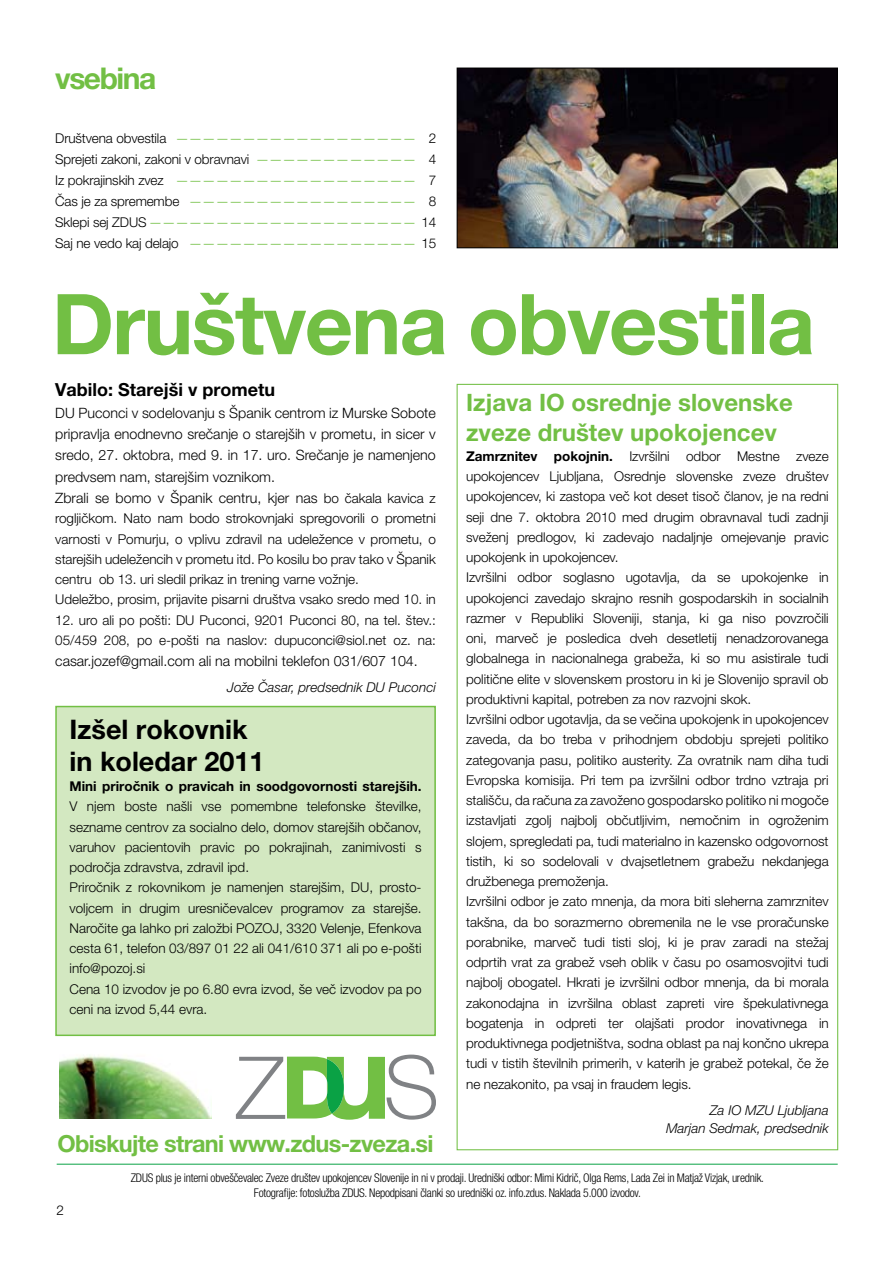
<style>
.page{position:relative;width:893px;height:1263px;background:#fff}
.page>*{position:absolute;margin:0;border:0;box-sizing:border-box;transform-origin:0 0}
.t1{font:700 84px "Helvetica Neue LT Pro";letter-spacing:-.02em;color:#72bf44}
.t2{font:700 30px "Helvetica Neue LT Pro";letter-spacing:-.05em;color:#72bf44}
.t3{font:700 27px/31.5px "Helvetica Neue LT Pro";color:#000}
.t4{font:700 24px/30px "Helvetica Neue LT Pro";color:#72bf44}
.t5{font:700 23.55px "Helvetica Neue LT Pro";letter-spacing:-.03em;color:#72bf44}
.t6{font:700 18px "Helvetica Neue LT Pro";color:#000}
.t7{font:300 14.25px/21.3px "Helvetica Neue LT Pro";color:#000}
.t8{font:300 13.5px/20.2px "Helvetica Neue LT Pro";letter-spacing:-.005em;color:#000}
.t9{font:italic 300 13.5px/17.7px "Helvetica Neue LT Pro";color:#000;text-align:right}
.t10{font:700 13.5px "Helvetica Neue LT Pro";color:#000}
.t11{font:300 condensed 12px/15px "Helvetica Neue LT Pro";letter-spacing:-.02em;color:#000;text-align:center}
.s1{color:#72bf44}
.s2{font-size:13.5px}
.s3{font-weight:700}
</style>
<div class="page">
<svg style="left:236px;top:1054px;width:200px;height:66px"></svg>
<img style="left:59px;top:1055px;width:152px;height:64px">
<hr style="left:57px;top:1164px;width:781px;height:1px;background:#0aa245">
<img style="left:459px;top:70px;width:377px;height:176px">
<div style="left:457px;top:68px;width:381px;height:180px;border:1px solid #000"></div>
<div style="left:56px;top:706px;width:379px;height:329px;background:#d3e8c1"></div>
<div style="left:55px;top:706px;width:381px;height:330px;border:2px solid #72bf44"></div>
<h2 class="t2" style="left:55px;top:60px;width:103px">vsebina</h2>
<p class="t8" style="left:55px;top:127px;width:382px;line-height:21px;text-align:justify">Društvena obvestila <span class="s1">——————————————————</span> 2<br>Sprejeti zakoni, zakoni v obravnavi <span class="s1">————————————</span> 4<br>Iz pokrajinskih zvez <span class="s1">——————————————————</span> 7<br>Čas je za spremembe <span class="s1">—————————————————</span> 8<br>Sklepi sej ZDUS <span class="s1">————————————————————</span> 14<br>Saj ne vedo kaj delajo <span class="s1">—————————————————</span> 15</p>
<h1 class="t1" style="left:52px;top:272px;width:765px">Društvena obvestila</h1>
<h3 class="t6" style="left:55px;top:379px;width:221px">Vabilo: Starejši v prometu</h3>
<p class="t7" style="left:55px;top:401px;width:382px">DU Puconci v sodelovanju s Španik centrom iz Murske Sobote pripravlja enodnevno srečanje o starejših v prometu, in sicer v sredo, 27. oktobra, med 9. in 17. uro. Srečanje je namenjeno predvsem nam, starejšim voznikom.<br>Zbrali se bomo v Španik centru, kjer nas <span class="s2">bo čakala kavica z</span></p>
<p class="t8" style="left:55px;top:508px;width:382px">rogljičkom. Nato nam bodo strokovnjaki spregovorili o prometni varnosti v Pomurju, o vplivu zdravil na udeležence v prometu, o starejših udeležencih v prometu itd. Po kosilu bo prav tako v Španik centru ob 13. uri sledil prikaz in trening varne vožnje.<br>Udeležbo, prosim, prijavite pisarni društva vsako sredo med 10. in</p>
<p class="t8" style="left:55px;top:609px;width:382px">12. uro ali po pošti: DU Puconci, 9201 Puconci 80, na tel. štev.:<br>05/459 208, po e-pošti na naslov: dupuconci@siol.net oz. na:</p>
<p class="t7" style="left:55px;top:650px;width:364px">casar.jozef@gmail.com ali na mobilni teklefon 031/607 104.</p>
<p class="t9" style="left:227px;top:678px;width:210px">Jože Časar, predsednik DU Puconci</p>
<h3 class="t3" style="left:70px;top:713px;width:196px">Izšel rokovnik in koledar 2011</h3>
<p class="t10" style="left:70px;top:778px;width:354px">Mini priročnik o pravicah in soodgovornosti starejših.</p>
<p class="t8" style="left:70px;top:796px;width:354px">V njem boste našli vse pomembne telefonske številke, sezname centrov za socialno delo, domov starejših občanov, varuhov pacientovih pravic po pokrajinah, zanimivosti s področja zdravstva, zdravil ipd.<br>Priročnik z rokovnikom je namenjen starejšim, DU, prosto&shy;voljcem in drugim uresničevalcev programov za starejše.<br>Naročite ga lahko pri založbi POZOJ, 3320 Velenje, Efenkova cesta 61, telefon 03/897 01 22 ali 041/610 371 ali po e-pošti info@pozoj.si<br>Cena 10 izvodov je po 6.80 evra izvod, še več izvodov pa po ceni na izvod 5,44 evra.</p>
<h3 class="t5" style="left:58px;top:1128px;width:377px">Obiskujte strani www.zdus-zveza.si</h3>
<h3 class="t4" style="left:466px;top:386px;width:328px">Izjava IO osrednje slovenske zveze društev upokojencev</h3>
<p class="t8" style="left:466px;top:446px;width:364px"><span class="s3">Zamrznitev pokojnin.</span> Izvršilni odbor Mestne zveze upokojencev Ljubljana, Osrednje slovenske zveze društev upokojencev, ki zastopa več kot deset tisoč članov, je na redni seji dne 7. oktobra 2010 med drugim obravnaval tudi zadnji sveženj predlogov, ki zadevajo nadaljnje omejevanje pravic upokojenk in upokojencev.<br>Izvršilni odbor soglasno ugotavlja, da se upokojenke in upokojenci zavedajo skrajno resnih gospodarskih in socialnih razmer v Republiki Sloveniji, stanja, ki ga niso povzročili oni, marveč je posledica dveh desetletij nenadzorovanega globalnega in nacionalnega grabeža, ki so mu asistirale tudi politične elite v slovenskem prostoru in ki je Slovenijo spravil ob produktivni kapital, potreben za nov razvojni skok.<br>Izvršilni odbor ugotavlja, da se večina upokojenk in upokojencev zaveda, da bo treba v prihodnjem obdobju sprejeti politiko zategovanja pasu, politiko austerity. Za ovratnik nam diha tudi Evropska komisija. Pri tem pa izvršilni odbor trdno vztraja pri stališču, da računa za zavoženo gospodarsko politiko ni mogoče izstavljati zgolj najbolj občutljivim, nemočnim in ogroženim slojem, spregledati pa, tudi materialno in kazensko odgovornost tistih, ki so sodelovali v dvajsetletnem grabežu nekdanjega družbenega premoženja.<br>Izvršilni odbor je zato mnenja, da mora biti sleherna zamrznitev takšna, da bo sorazmerno obremenila ne le vse proračunske porabnike, marveč tudi tisti sloj, ki je prav zaradi na stežaj odprtih vrat za grabež vseh oblik v času po osamosvojitvi tudi najbolj obogatel. Hkrati je izvršilni odbor mnenja, da bi morala zakonodajna in izvršilna oblast zapreti vire špekulativnega bogatenja in odpreti ter olajšati prodor inovativnega in produktivnega podjetništva, sodna oblast pa naj končno ukrepa tudi v tistih številnih primerih, v katerih je grabež potekal, če že ne nezakonito, pa vsaj in fraudem legis.</p>
<p class="t9" style="left:666px;top:1101px;width:164px">Za IO MZU Ljubljana<br>Marjan Sedmak, predsednik</p>
<p class="t8" style="left:56px;top:1200px;width:9px">2</p>
<p class="t11" style="left:131px;top:1170px;width:635px">ZDUS plus je interni obveščevalec Zveze društev upokojencev Slovenije in ni v prodaji. Uredniški odbor: Mimi Kidrič, Olga Rems, Lada Zei in Matjaž Vizjak, urednik.<br>Fotografije: fotoslužba ZDUS. Nepodpisani članki so uredniški oz. info.zdus. Naklada 5.000 izvodov.</p>
</div>
